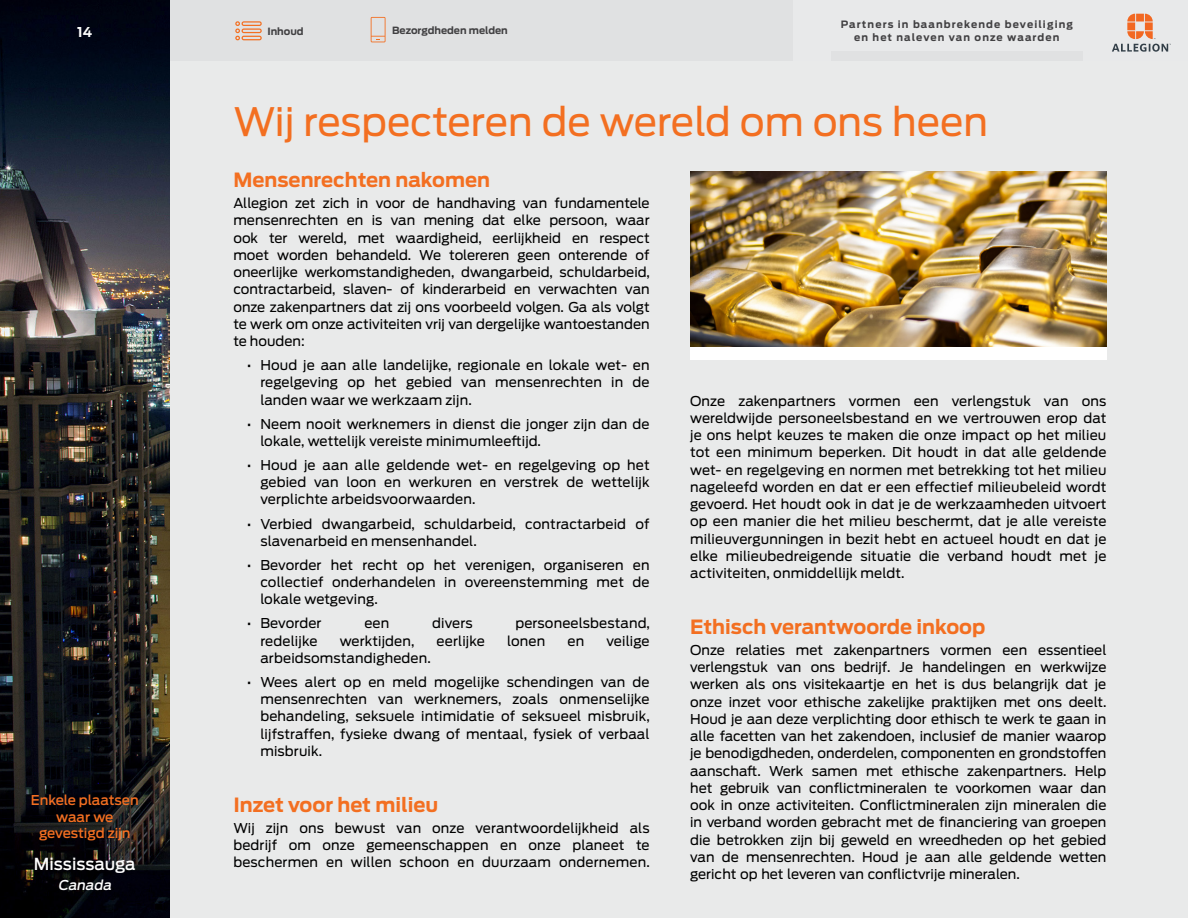
<style>
.page{position:relative;width:1188px;height:918px;background:#fff}
.page>*{position:absolute;margin:0;border:0;box-sizing:border-box;transform-origin:0 0}
.t1{font:39px "Antenna";color:#f36f21}
.t2{font:700 19.5px "Antenna";color:#f36f21}
.t3{font:500 16.5px "Antenna";color:#fff}
.t4{font:13.5px/17.2px "Antenna";letter-spacing:.01em;color:#000;text-align:justify}
.t5{font:500 13.5px/16.5px "Antenna";color:#f36f21;text-align:center}
.t6{font:italic 500 13.5px "Antenna";color:#fff}
.t7{font:700 13.5px "Antenna";color:#fff}
.t8{font:700 10.05px/13.5px "Antenna";letter-spacing:.11em;color:#414042;text-align:center}
.t9{font:700 9.9px "Antenna";color:#414042}
</style>
<div class="page">
<div style="left:170px;top:0;width:1018px;height:918px;background:#e9eaea"></div>
<img style="left:0;top:0;width:170px;height:918px">
<div style="left:831px;top:51px;width:252px;height:9px;background:#e0e1e2"></div>
<svg style="left:1112px;top:14px;width:59px;height:38px"></svg>
<svg style="left:235px;top:21px;width:27px;height:19px"></svg>
<svg style="left:371px;top:17px;width:15px;height:25px"></svg>
<img style="left:690px;top:172px;width:416px;height:175px">
<div style="left:690px;top:347px;width:416px;height:13px;background:#fff"></div>
<p class="t7" style="left:77px;top:23px;width:16px">14</p>
<p class="t8" style="left:841px;top:17px;width:234px">Partners in baanbrekende beveiliging en het naleven van onze waarden</p>
<p class="t9" style="left:267px;top:25px;width:38px">Inhoud</p>
<p class="t9" style="left:392px;top:23px;width:117px">Bezorgdheden melden</p>
<p class="t5" style="left:31px;top:792px;width:109px">Enkele plaatsen waar we gevestigd zijn</p>
<p class="t3" style="left:34px;top:853px;width:103px">Mississauga</p>
<p class="t6" style="left:58px;top:875px;width:57px">Canada</p>
<h1 class="t1" style="left:233px;top:96px;width:756px">Wij respecteren de wereld om ons heen</h1>
<h2 class="t2" style="left:233px;top:167px;width:258px">Mensenrechten nakomen</h2>
<p class="t4" style="left:233px;top:194px;width:418px">Allegion zet zich in voor de handhaving van fundamentele mensenrechten en is van mening dat elke persoon, waar ook ter wereld, met waardigheid, eerlijkheid en respect moet worden behandeld. We tolereren geen onterende of oneerlijke werkomstandigheden, dwangarbeid, schuldarbeid, contractarbeid, slaven- of kinderarbeid en verwachten van onze zakenpartners dat zij ons voorbeeld volgen. Ga als volgt te werk om onze activiteiten vrij van dergelijke wantoestanden te houden:</p>
<p class="t4" style="left:260px;top:356px;width:391px;text-indent:-14px">• Houd je aan alle landelijke, regionale en lokale wet- en regelgeving op het gebied van mensenrechten in de landen waar we werkzaam zijn.</p>
<p class="t4" style="left:260px;top:415px;width:391px;text-indent:-14px">• Neem nooit werknemers in dienst die jonger zijn dan de lokale, wettelijk vereiste minimumleeftijd.</p>
<p class="t4" style="left:260px;top:456px;width:391px;text-indent:-14px">• Houd je aan alle geldende wet- en regelgeving op het gebied van loon en werkuren en verstrek de wettelijk verplichte arbeidsvoorwaarden.</p>
<p class="t4" style="left:260px;top:515px;width:391px;text-indent:-14px">• Verbied dwangarbeid, schuldarbeid, contractarbeid of slavenarbeid en mensenhandel.</p>
<p class="t4" style="left:260px;top:556px;width:391px;text-indent:-14px">• Bevorder het recht op het verenigen, organiseren en collectief onderhandelen in overeenstemming met de lokale wetgeving.</p>
<p class="t4" style="left:247px;top:614px;width:76px">• Bevorder</p>
<p class="t4" style="left:364px;top:614px;width:26px">een</p>
<p class="t4" style="left:432px;top:614px;width:42px">divers</p>
<p class="t4" style="left:515px;top:614px;width:136px">personeelsbestand,</p>
<p class="t4" style="left:260px;top:632px;width:59px">redelijke</p>
<p class="t4" style="left:340px;top:632px;width:76px">werktijden,</p>
<p class="t4" style="left:437px;top:632px;width:50px">eerlijke</p>
<p class="t4" style="left:507px;top:632px;width:40px">lonen</p>
<p class="t4" style="left:567px;top:632px;width:18px">en</p>
<p class="t4" style="left:606px;top:632px;width:45px">veilige</p>
<p class="t4" style="left:260px;top:649px;width:172px">arbeidsomstandigheden.</p>
<p class="t4" style="left:260px;top:673px;width:391px;text-indent:-14px">• Wees alert op en meld mogelijke schendingen van de mensenrechten van werknemers, zoals onmenselijke behandeling, seksuele intimidatie of seksueel misbruik, lijfstraffen, fysieke dwang of mentaal, fysiek of verbaal misbruik.</p>
<p class="t4" style="left:690px;top:392px;width:418px">Onze zakenpartners vormen een verlengstuk van ons wereldwijde personeelsbestand en we vertrouwen erop dat je ons helpt keuzes te maken die onze impact op het milieu tot een minimum beperken. Dit houdt in dat alle geldende wet- en regelgeving en normen met betrekking tot het milieu nageleefd worden en dat er een effectief milieubeleid wordt gevoerd. Het houdt ook in dat je de werkzaamheden uitvoert op een manier die het milieu beschermt, dat je alle vereiste milieuvergunningen in bezit hebt en actueel houdt en dat je elke milieubedreigende situatie die verband houdt met je activiteiten, onmiddellijk meldt.</p>
<h2 class="t2" style="left:690px;top:613px;width:297px">Ethisch verantwoorde inkoop</h2>
<p class="t4" style="left:690px;top:641px;width:418px">Onze relaties met zakenpartners vormen een essentieel verlengstuk van ons bedrijf. Je handelingen en werkwijze werken als ons visitekaartje en het is dus belangrijk dat je onze inzet voor ethische zakelijke praktijken met ons deelt.<br>Houd je aan deze verplichting door ethisch te werk te gaan in alle facetten van het zakendoen, inclusief de manier waarop je benodigdheden, onderdelen, componenten en grondstoffen aanschaft. Werk samen met ethische zakenpartners. Help het gebruik van conflictmineralen te voorkomen waar dan ook in onze activiteiten. Conflictmineralen zijn mineralen die in verband worden gebracht met de financiering van groepen die betrokken zijn bij geweld en wreedheden op het gebied van de mensenrechten. Houd je aan alle geldende wetten gericht op het leveren van conflictvrije mineralen.</p>
<h2 class="t2" style="left:233px;top:791px;width:206px">Inzet voor het milieu</h2>
<p class="t4" style="left:233px;top:819px;width:418px">Wij zijn ons bewust van onze verantwoordelijkheid als bedrijf om onze gemeenschappen en onze planeet te beschermen en willen schoon en duurzaam ondernemen.</p>
</div>
